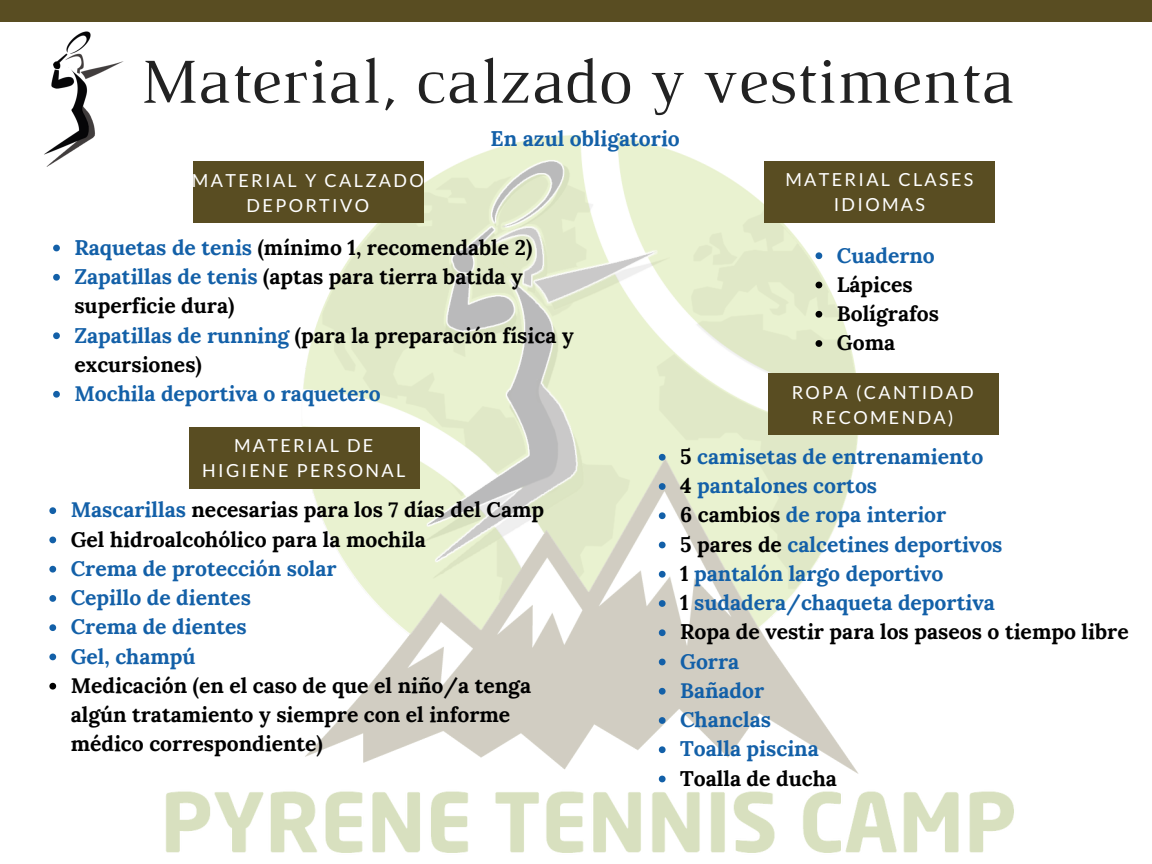
<style>
.page{position:relative;width:1152px;height:864px;background:#fff}
.page>*{position:absolute;margin:0;border:0;box-sizing:border-box;transform-origin:0 0}
.t1{font:65.55px "Luthier";color:#222}
.t2{font:700 21.15px/29.2px "Lora";color:#000}
.t3{font:700 21.15px "Lora";color:#1360a8}
.t4{font:18px/24.8px "Lato";letter-spacing:.13em;color:#fff;text-align:center}
.s1{color:#1360a8}
.s2{color:#000}
</style>
<div class="page">
<div style="left:0;top:0;width:1152px;height:21px;background:#594d22"></div>
<img style="left:166px;top:135px;width:848px;height:718px">
<div style="left:193px;top:161px;width:230px;height:61px;background:#594d22"></div>
<div style="left:189px;top:428px;width:230px;height:60px;background:#594d22"></div>
<div style="left:764px;top:161px;width:231px;height:61px;background:#594d22"></div>
<div style="left:768px;top:374px;width:230px;height:61px;background:#594d22"></div>
<img style="left:0;top:21px;width:174px;height:181px">
<svg style="left:53px;top:245px;width:7px;height:6px"></svg>
<svg style="left:53px;top:274px;width:7px;height:7px"></svg>
<svg style="left:53px;top:332px;width:7px;height:7px"></svg>
<svg style="left:53px;top:391px;width:7px;height:7px"></svg>
<svg style="left:816px;top:252px;width:6px;height:7px"></svg>
<svg style="left:816px;top:282px;width:6px;height:6px"></svg>
<svg style="left:816px;top:311px;width:6px;height:7px"></svg>
<svg style="left:816px;top:340px;width:6px;height:7px"></svg>
<svg style="left:659px;top:454px;width:7px;height:7px"></svg>
<svg style="left:659px;top:483px;width:7px;height:7px"></svg>
<svg style="left:659px;top:512px;width:7px;height:7px"></svg>
<svg style="left:659px;top:542px;width:7px;height:6px"></svg>
<svg style="left:659px;top:571px;width:7px;height:7px"></svg>
<svg style="left:659px;top:600px;width:7px;height:7px"></svg>
<svg style="left:659px;top:629px;width:7px;height:7px"></svg>
<svg style="left:659px;top:659px;width:7px;height:6px"></svg>
<svg style="left:659px;top:688px;width:7px;height:7px"></svg>
<svg style="left:659px;top:717px;width:7px;height:7px"></svg>
<svg style="left:659px;top:746px;width:7px;height:7px"></svg>
<svg style="left:659px;top:776px;width:7px;height:6px"></svg>
<svg style="left:49px;top:507px;width:7px;height:7px"></svg>
<svg style="left:49px;top:537px;width:7px;height:6px"></svg>
<svg style="left:49px;top:566px;width:7px;height:7px"></svg>
<svg style="left:49px;top:595px;width:7px;height:7px"></svg>
<svg style="left:49px;top:624px;width:7px;height:7px"></svg>
<svg style="left:49px;top:654px;width:7px;height:6px"></svg>
<svg style="left:49px;top:683px;width:7px;height:7px"></svg>
<p class="t1" style="left:139px;top:57px;width:877px">Material, calzado y vestimenta</p>
<p class="t4" style="left:192px;top:168px;width:233px">MATERIAL Y CALZADO<br>DEPORTIVO</p>
<p class="t3" style="left:491px;top:125px;width:191px">En azul obligatorio</p>
<p class="t2" style="left:74px;top:232px;width:459px"><span class="s1">Raquetas de tenis</span> (mínimo 1, recomendable 2)</p>
<p class="t2" style="left:74px;top:262px;width:450px"><span class="s1">Zapatillas de tenis</span> (aptas para tierra batida y superficie dura)</p>
<p class="t2" style="left:74px;top:320px;width:501px"><span class="s1">Zapatillas de running</span> (para la preparación física y excursiones)</p>
<p class="t3" style="left:74px;top:380px;width:308px">Mochila deportiva o raquetero</p>
<p class="t4" style="left:785px;top:166px;width:190px">MATERIAL CLASES<br>IDIOMAS</p>
<p class="t3" style="left:837px;top:241px;width:100px">Cuaderno</p>
<p class="t2" style="left:837px;top:269px;width:77px">Lápices</p>
<p class="t2" style="left:837px;top:299px;width:104px">Bolígrafos</p>
<p class="t2" style="left:837px;top:328px;width:60px">Goma</p>
<p class="t4" style="left:792px;top:380px;width:184px">ROPA (CANTIDAD<br>RECOMENDA)</p>
<p class="t4" style="left:202px;top:433px;width:205px">MATERIAL DE<br>HIGIENE PERSONAL</p>
<p class="t2" style="left:71px;top:495px;width:475px"><span class="s1">Mascarillas</span> necesarias para los 7 días del Camp</p>
<p class="t2" style="left:71px;top:524px;width:357px">Gel hidroalcohólico para la mochila</p>
<p class="t3" style="left:71px;top:555px;width:268px">Crema de protección solar</p>
<p class="t3" style="left:71px;top:584px;width:182px">Cepillo de dientes</p>
<p class="t3" style="left:71px;top:613px;width:178px">Crema de dientes</p>
<p class="t3" style="left:71px;top:642px;width:126px">Gel, champú</p>
<p class="t2" style="left:71px;top:671px;width:462px">Medicación (en el caso de que el niño/a tenga algún tratamiento y siempre con el informe médico correspondiente)</p>
<p class="t3" style="left:680px;top:443px;width:305px"><span class="s2">5</span> camisetas de entrenamiento</p>
<p class="t3" style="left:680px;top:472px;width:199px"><span class="s2">4</span> pantalones cortos</p>
<p class="t3" style="left:680px;top:501px;width:268px"><span class="s2">6 cambios</span> de ropa interior</p>
<p class="t3" style="left:680px;top:530px;width:324px"><span class="s2">5 pares de</span> calcetines deportivos</p>
<p class="t3" style="left:680px;top:560px;width:265px"><span class="s2">1</span> pantalón largo deportivo</p>
<p class="t3" style="left:680px;top:589px;width:316px"><span class="s2">1</span> sudadera/chaqueta deportiva</p>
<p class="t2" style="left:680px;top:617px;width:450px">Ropa de vestir para los paseos o tiempo libre</p>
<p class="t3" style="left:680px;top:647px;width:61px">Gorra</p>
<p class="t3" style="left:680px;top:677px;width:86px">Bañador</p>
<p class="t3" style="left:680px;top:706px;width:92px">Chanclas</p>
<p class="t3" style="left:680px;top:735px;width:140px">Toalla piscina</p>
<p class="t2" style="left:680px;top:763px;width:158px">Toalla de ducha</p>
</div>
